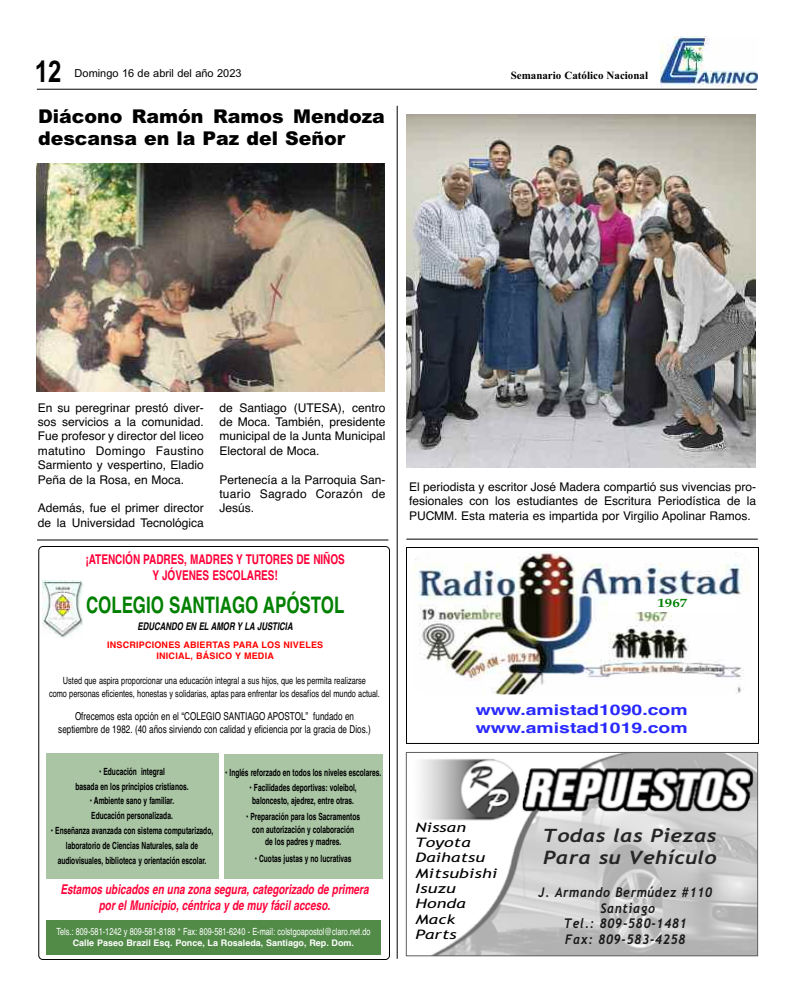
<style>
.page{position:relative;width:792px;height:1008px;background:#fff}
.page>*{position:absolute;margin:0;border:0;box-sizing:border-box;transform-origin:0 0}
.t1{font:700 30px "Arial";color:#000;scale:.8 1}
.t2{font:700 22.7px "Helvetica";color:#008000;scale:.74 1}
.t3{font:900 19px/22.8px "Arial";color:#000}
.t4{font:italic 700 18.4px/21.8px "Trebuchet";letter-spacing:.01em;color:#262626;scale:1.16 1}
.t5{font:700 14.7px/18px "Helvetica";color:#2929ff;scale:1.32 1}
.t6{font:italic 700 13.4px/16.1px "Helvetica";color:#ff0038;text-align:center;scale:.75 1}
.t7{font:italic 700 13.4px/15.6px "Trebuchet";letter-spacing:.06em;color:#191919;text-align:center;scale:.9 1}
.t8{font:700 13.4px/16.1px "Helvetica";color:#ff0038;text-align:center;scale:.74 1}
.t9{font:italic 13.1px/15.3px "Trebuchet MS";letter-spacing:.01em;color:#000;scale:1.34 1}
.t10{font:700 12.5px "Palatino";color:#008000;scale:1.2 1}
.t11{font:12px/14.4px "Helvetica";color:#000;text-align:justify}
.t12{font:11px "Arial";color:#000}
.t13{font:700 11px "Times New Roman";color:#000}
.t14{font:10.9px/13px "Helvetica";color:#000;text-align:center;scale:.75 1}
.t15{font:italic 700 10.6px "Helvetica";color:#000;scale:.74 1}
.t16{font:700 9.9px/14.8px "Helvetica";color:#000;text-align:center;scale:.67 1}
.t17{font:9.9px/12.8px "Helvetica";color:#000;text-align:center;scale:.75 1}
.t18{font:9.9px "Helvetica";color:#fff;scale:.75 1}
.t19{font:700 9px/10.8px "Helvetica";letter-spacing:.02em;color:#f00;text-align:center}
.t20{font:700 9px "Helvetica";color:#fff}
</style>
<div class="page">
<svg style="left:38px;top:546px;width:352px;height:414px"></svg>
<div style="left:46px;top:549px;width:338px;height:122px;background:#fff"></div>
<img style="left:43px;top:580px;width:41px;height:58px">
<div style="left:46px;top:754px;width:173px;height:125px;background:#a9c5a4"></div>
<div style="left:224px;top:754px;width:159px;height:125px;background:#a9c5a4"></div>
<div style="left:46px;top:920px;width:335px;height:35px;background:#528b48"></div>
<img style="left:660px;top:36px;width:98px;height:51px">
<hr style="left:37px;top:89px;width:720px;height:1px;background:#000">
<hr style="left:397px;top:106px;width:1px;height:853px;background:#000">
<div style="left:406px;top:547px;width:353px;height:197px;border:1px solid #000"></div>
<img style="left:412px;top:551px;width:339px;height:143px;border-radius:18px">
<div style="left:609px;top:596px;width:127px;height:16px;background:#fff"></div>
<img style="left:420px;top:754px;width:336px;height:200px">
<div style="left:406px;top:752px;width:352px;height:204px;border:1px solid #5e5e5e"></div>
<hr style="left:37px;top:540px;width:351px;height:1px;background:#000">
<img style="left:36px;top:163px;width:349px;height:228px">
<hr style="left:406px;top:539px;width:352px;height:1px;background:#000">
<img style="left:406px;top:114px;width:350px;height:354px">
<h1 class="t1" style="left:35px;top:54px;width:35px">12</h1>
<p class="t12" style="left:75px;top:67px;width:168px">Domingo 16 de abril del año 2023</p>
<p class="t13" style="left:511px;top:69px;width:139px">Semanario Católico Nacional</p>
<h3 class="t3" style="left:38px;top:105px;width:348px">Diácono Ramón Ramos Mendoza descansa en la Paz del Señor</h3>
<p class="t11" style="left:38px;top:400px;width:168px">En su peregrinar prestó diver&shy;sos servicios a la comunidad.<br>Fue profesor y director del liceo matutino Domingo Faustino Sarmiento y vespertino, Eladio Peña de la Rosa, en Moca.</p>
<p class="t11" style="left:38px;top:501px;width:168px">Además, fue el primer director de la Universidad Tecnológica</p>
<p class="t11" style="left:219px;top:400px;width:168px">de Santiago (UTESA), centro de Moca. También, presidente municipal de la Junta Municipal Electoral de Moca.</p>
<p class="t11" style="left:219px;top:472px;width:168px">Pertenecía a la Parroquia San&shy;tuario Sagrado Corazón de Jesús.</p>
<p class="t11" style="left:409px;top:480px;width:349px">El periodista y escritor José Madera compartió sus vivencias pro&shy;fesionales con los estudiantes de Escritura Periodística de la PUCMM. Esta materia es impartida por Virgilio Apolinar Ramos.</p>
<p class="t8" style="left:85px;top:551px;width:352px">¡ATENCIÓN PADRES, MADRES Y TUTORES DE NIÑOS<br>Y JÓVENES ESCOLARES!</p>
<h2 class="t2" style="left:86px;top:592px;width:351px">COLEGIO SANTIAGO APÓSTOL</h2>
<p class="t15" style="left:138px;top:620px;width:211px">EDUCANDO EN EL AMOR Y LA JUSTICIA</p>
<p class="t19" style="left:107px;top:640px;width:218px">INSCRIPCIONES ABIERTAS PARA LOS NIVELES<br>INICIAL, BÁSICO Y MEDIA</p>
<p class="t17" style="left:49px;top:675px;width:443px">Usted que aspira proporcionar una educación integral a sus hijos, que les permita realizarse<br>como personas eficientes, honestas y solidarias, aptas para enfrentar los desafíos del mundo actual.</p>
<p class="t14" style="left:58px;top:710px;width:418px">Ofrecemos esta opción en el “COLEGIO SANTIAGO APOSTOL” fundado en septiembre de 1982. (40 años sirviendo con calidad y eficiencia por la gracia de Dios.)</p>
<p class="t16" style="left:76px;top:764px;width:170px">• Educación integral<br>basada en los principios cristianos.</p>
<p class="t16" style="left:90px;top:794px;width:128px;text-align:left">• Ambiente sano y familiar.<br>Educación personalizada.</p>
<p class="t16" style="left:51px;top:823px;width:244px">• Enseñanza avanzada con sistema computarizado, laboratorio de Ciencias Naturales, sala de audiovisuales, biblioteca y orientación escolar.</p>
<p class="t16" style="left:225px;top:765px;width:234px">• Inglés reforzado en todos los niveles escolares.</p>
<p class="t16" style="left:250px;top:781px;width:161px;line-height:12.8px;text-align:left">• Facilidades deportivas: voleibol, baloncesto, ajedrez, entre otras.</p>
<p class="t16" style="left:246px;top:810px;width:172px;line-height:12.8px">• Preparación para los Sacramentos con autorización y colaboración<br>de los padres y madres.</p>
<p class="t16" style="left:255px;top:851px;width:146px">• Cuotas justas y no lucrativas</p>
<p class="t6" style="left:60px;top:881px;width:412px">Estamos ubicados en una zona segura, categorizado de primera por el Municipio, céntrica y de muy fácil acceso.</p>
<p class="t18" style="left:56px;top:925px;width:420px">Tels.: 809-581-1242 y 809-581-8188 * Fax: 809-581-6240 - E-mail: colstgoapostol@claro.net.do</p>
<p class="t20" style="left:73px;top:937px;width:283px">Calle Paseo Brazil Esq. Ponce, La Rosaleda, Santiago, Rep. Dom.</p>
<p class="t10" style="left:657px;top:596px;width:26px">1967</p>
<p class="t5" style="left:476px;top:701px;width:162px">www.amistad1090.com www.amistad1019.com</p>
<p class="t9" style="left:415px;top:820px;width:63px">Nissan<br>Toyota<br>Daihatsu<br>Mitsubishi<br>Isuzu<br>Honda<br>Mack<br>Parts</p>
<h3 class="t4" style="left:543px;top:825px;width:152px">Todas las Piezas<br>Para su Vehículo</h3>
<p class="t7" style="left:539px;top:885px;width:195px">J. Armando Bermúdez #110<br>Santiago<br>Tel.: 809-580-1481<br>Fax: 809-583-4258</p>
</div>
